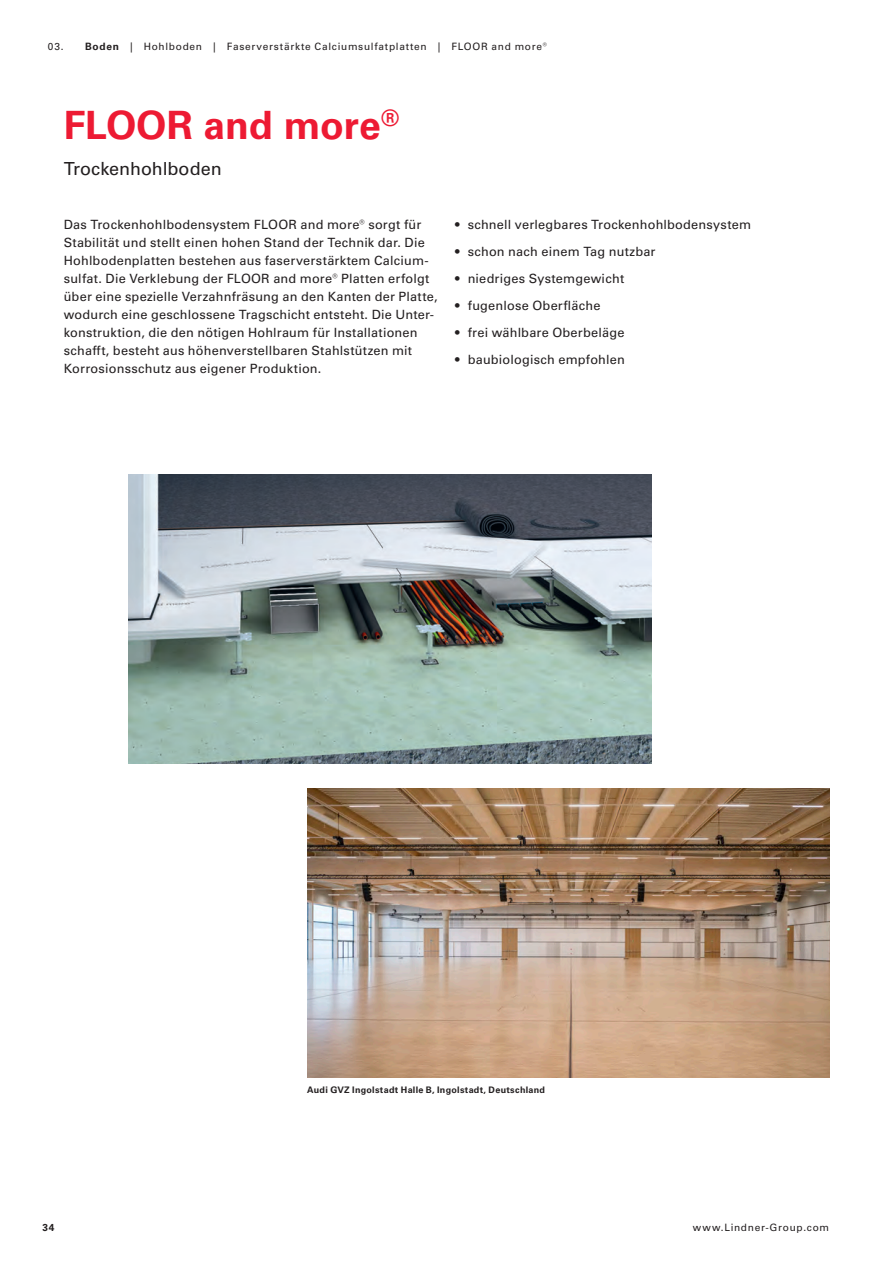
<style>
.page{position:relative;width:893px;height:1263px;background:#fff}
.page>*{position:absolute;margin:0;border:0;box-sizing:border-box;transform-origin:0 0}
.Lindner__H2__-_26pt{font:700 39px "Univers LT Pro 65";letter-spacing:-.005em;color:#ed1a33}
.Lindner__H2__SUB_-_12pt{font:18px "Univers LT Pro 55 Roman";color:#231f20}
.Lindner_Copy_-_8_5pt{font:12.75px/18px "Univers LT Pro 55 Roman";letter-spacing:.015em;color:#231f20}
.Lindner_Rubrikheader_-_6_75pt{font:10.2px "Univers LT Pro 55 Roman";letter-spacing:.07em;color:#231f20}
.t1{font:700 10.2px "Univers LT Pro 65";color:#231f20}
.Lindner_Bildunterschrift_-_6pt{font:700 9px "Univers LT Pro 65";letter-spacing:.03em;color:#231f20}
.s1{font-family:"Univers LT Pro 65";font-weight:700}
</style>
<div class="page">
<img style="left:129px;top:475px;width:522px;height:288px">
<img style="left:307px;top:789px;width:523px;height:288px">
<p class="Lindner_Rubrikheader_-_6_75pt" style="left:48px;top:39px;width:17px">03.</p>
<p class="Lindner_Rubrikheader_-_6_75pt" style="left:85px;top:39px;width:463px"><span class="s1">Boden</span> | Hohlboden | Faserverstärkte Calciumsulfatplatten | FLOOR and more®</p>
<p class="Lindner__H2__-_26pt" style="left:64px;top:98px;width:337px">FLOOR and more<sup>®</sup></p>
<p class="Lindner__H2__SUB_-_12pt" style="left:64px;top:156px;width:159px">Trockenhohlboden</p>
<p class="Lindner_Copy_-_8_5pt" style="left:64px;top:215px;width:375px">Das Trockenhohlbodensystem FLOOR and more® sorgt für Stabilität und stellt einen hohen Stand der Technik dar. Die Hohlbodenplatten bestehen aus faserverstärktem Calcium&shy;sulfat. Die Verklebung der FLOOR and more® Platten erfolgt über eine spezielle Verzahnfräsung an den Kanten der Platte, wodurch eine geschlossene Tragschicht entsteht. Die Unter&shy;konstruktion, die den nötigen Hohlraum für Installationen schafft, besteht aus höhenverstellbaren Stahlstützen mit Korrosionsschutz aus eigener Produktion.</p>
<p class="Lindner_Copy_-_8_5pt" style="left:455px;top:215px;width:298px">• schnell verlegbares Trockenhohlbodensystem</p>
<p class="Lindner_Copy_-_8_5pt" style="left:455px;top:242px;width:202px">• schon nach einem Tag nutzbar</p>
<p class="Lindner_Copy_-_8_5pt" style="left:455px;top:269px;width:171px">• niedriges Systemgewicht</p>
<p class="Lindner_Copy_-_8_5pt" style="left:455px;top:296px;width:147px">• fugenlose Oberfläche</p>
<p class="Lindner_Copy_-_8_5pt" style="left:455px;top:323px;width:171px">• frei wählbare Oberbeläge</p>
<p class="Lindner_Copy_-_8_5pt" style="left:455px;top:350px;width:171px">• baubiologisch empfohlen</p>
<p class="Lindner_Bildunterschrift_-_6pt" style="left:307px;top:1084px;width:239px">Audi GVZ Ingolstadt Halle B, Ingolstadt, Deutschland</p>
<p class="t1" style="left:43px;top:1221px;width:14px">34</p>
<p class="Lindner_Rubrikheader_-_6_75pt" style="left:693px;top:1221px;width:138px">www.Lindner-Group.com</p>
</div>
